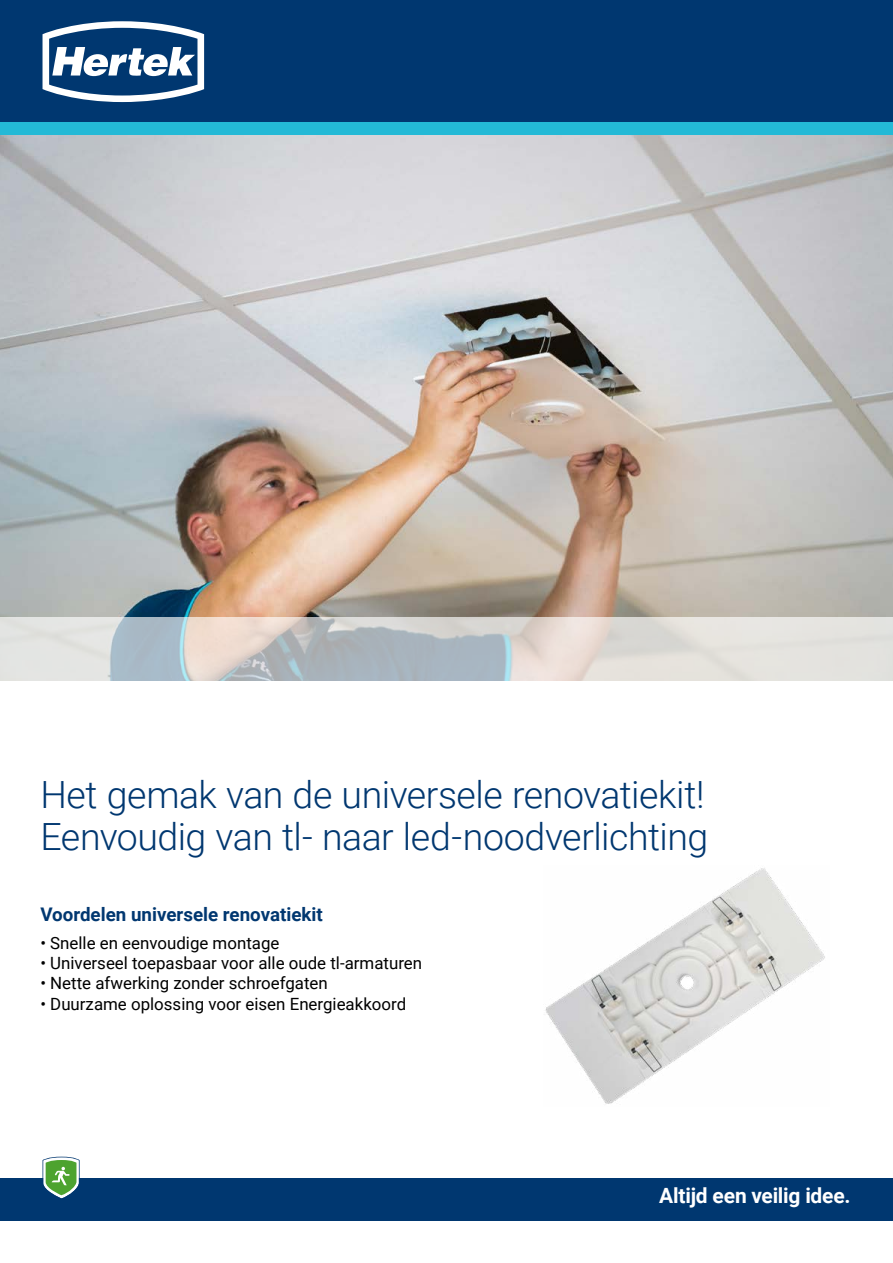
<style>
.page{position:relative;width:893px;height:1263px;background:#fff}
.page>*{position:absolute;margin:0;border:0;box-sizing:border-box;transform-origin:0 0}
.t1{font:300 37.5px/42px "Roboto";letter-spacing:-.01em;color:#003770}
.t2{font:700 21px "Roboto";letter-spacing:-.01em;color:#fff}
.t3{font:700 18.75px "Roboto";color:#003770}
.t4{font:16.8px "Roboto";color:#000}
</style>
<div class="page">
<img style="left:0;top:135px;width:893px;height:482px">
<svg style="left:0;top:617px;width:893px;height:63px;background:#d1d2d1"></svg>
<div style="left:0;top:0;width:893px;height:122px;background:#003770"></div>
<svg style="left:43px;top:21px;width:161px;height:81px"></svg>
<div style="left:0;top:122px;width:893px;height:13px;background:#23b9d6"></div>
<div style="left:0;top:1178px;width:893px;height:42px;background:#003770"></div>
<img style="left:545px;top:868px;width:280px;height:236px">
<svg style="left:43px;top:1157px;width:37px;height:42px"></svg>
<h1 class="t1" style="left:40px;top:772px;width:669px">Het gemak van de universele renovatiekit!<br>Eenvoudig van tl- naar led-noodverlichting</h1>
<p class="t3" style="left:40px;top:901px;width:284px">Voordelen universele renovatiekit</p>
<p class="t4" style="left:40px;top:931px;width:241px">• Snelle en eenvoudige montage</p>
<p class="t4" style="left:40px;top:951px;width:383px">• Universeel toepasbaar voor alle oude tl-armaturen</p>
<p class="t4" style="left:40px;top:971px;width:289px">• Nette afwerking zonder schroefgaten</p>
<p class="t4" style="left:40px;top:992px;width:367px">• Duurzame oplossing voor eisen Energieakkoord</p>
<p class="t2" style="left:659px;top:1181px;width:193px">Altijd een veilig idee.</p>
</div>
